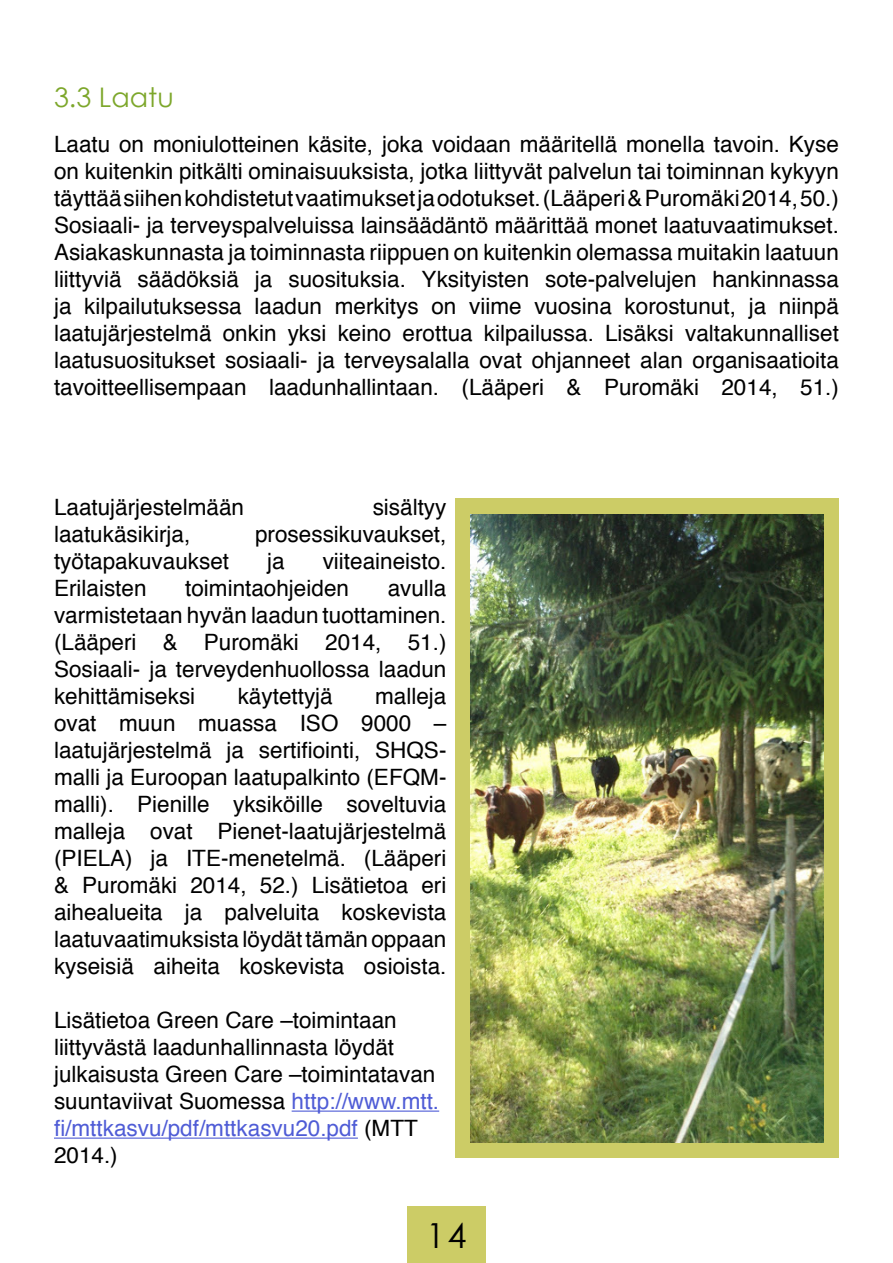
<style>
.page{position:relative;width:893px;height:1263px;background:#fff}
.page>*{position:absolute;margin:0;border:0;box-sizing:border-box;transform-origin:0 0}
.t1{font:34.5px "Century Gothic";color:#000}
.Subheadings{font:27px "Century Gothic";color:#7da72b}
.badycopy{font:22.5px/27px "Helvetica";color:#000;text-align:justify}
.s1{color:#4f5cd6}
</style>
<div class="page">
<div style="left:455px;top:498px;width:384px;height:660px;background:#cc6"></div>
<img style="left:470px;top:514px;width:354px;height:628px">
<hr style="left:292px;top:1110px;width:147px;height:2px;background:#4f5cd6">
<hr style="left:54px;top:1137px;width:304px;height:2px;background:#4f5cd6">
<div style="left:407px;top:1206px;width:79px;height:57px;background:#cc6"></div>
<p class="Subheadings" style="left:54px;top:79px;width:121px">3.3 Laatu</p>
<p class="badycopy" style="left:54px;top:132px;width:786px">Laatu on moniulotteinen käsite, joka voidaan määritellä monella tavoin. Kyse on kuitenkin pitkälti ominaisuuksista, jotka liittyvät palvelun tai toiminnan kykyyn täyttää siihen kohdistetut vaatimukset ja odotukset. (Lääperi &amp; Puromäki 2014, 50.)<br>Sosiaali- ja terveyspalveluissa lainsäädäntö määrittää monet laatuvaatimukset.<br>Asiakaskunnasta ja toiminnasta riippuen on kuitenkin olemassa muitakin laatuun liittyviä säädöksiä ja suosituksia. Yksityisten sote-palvelujen hankinnassa ja kilpailutuksessa laadun merkitys on viime vuosina korostunut, ja niinpä laatujärjestelmä onkin yksi keino erottua kilpailussa. Lisäksi valtakunnalliset laatusuositukset sosiaali- ja terveysalalla ovat ohjanneet alan organisaatioita tavoitteellisempaan laadunhallintaan. (Lääperi &amp; Puromäki 2014, 51.)</p>
<p class="badycopy" style="left:54px;top:495px;width:192px">Laatujärjestelmään</p>
<p class="badycopy" style="left:373px;top:495px;width:75px">sisältyy</p>
<p class="badycopy" style="left:54px;top:522px;width:138px">laatukäsikirja,</p>
<p class="badycopy" style="left:255px;top:522px;width:193px">prosessikuvaukset,</p>
<p class="badycopy" style="left:54px;top:549px;width:177px">työtapakuvaukset</p>
<p class="badycopy" style="left:267px;top:549px;width:19px">ja</p>
<p class="badycopy" style="left:323px;top:549px;width:125px">viiteaineisto.</p>
<p class="badycopy" style="left:54px;top:576px;width:94px">Erilaisten</p>
<p class="badycopy" style="left:185px;top:576px;width:165px">toimintaohjeiden</p>
<p class="badycopy" style="left:54px;top:576px;width:394px;text-indent:334px">avulla varmistetaan hyvän laadun tuottaminen. (Lääperi &amp; Puromäki 2014, 51.)<br>Sosiaali- ja terveydenhuollossa laadun kehittämiseksi</p>
<p class="badycopy" style="left:54px;top:684px;width:394px;text-indent:321px">malleja ovat muun muassa ISO 9000 – laatujärjestelmä ja sertifiointi, SHQS&shy;malli ja Euroopan laatupalkinto (EFQM&shy;malli). Pienille yksiköille soveltuvia malleja ovat Pienet-laatujärjestelmä (PIELA) ja ITE-menetelmä. (Lääperi &amp; Puromäki 2014, 52.) Lisätietoa eri aihealueita ja palveluita koskevista laatuvaatimuksista löydät tämän oppaan kyseisiä aiheita koskevista osioista.</p>
<p class="badycopy" style="left:54px;top:1008px;width:387px;text-align:left">Lisätietoa Green Care –toimintaan liittyvästä laadunhallinnasta löydät julkaisusta Green Care –toimintatavan suuntaviivat Suomessa <span class="s1">http://www.mtt. fi/mttkasvu/pdf/mttkasvu20.pdf</span> (MTT 2014.)</p>
<p class="badycopy" style="left:238px;top:684px;width:97px">käytettyjä</p>
<p class="t1" style="left:426px;top:1211px;width:42px">14</p>
</div>
